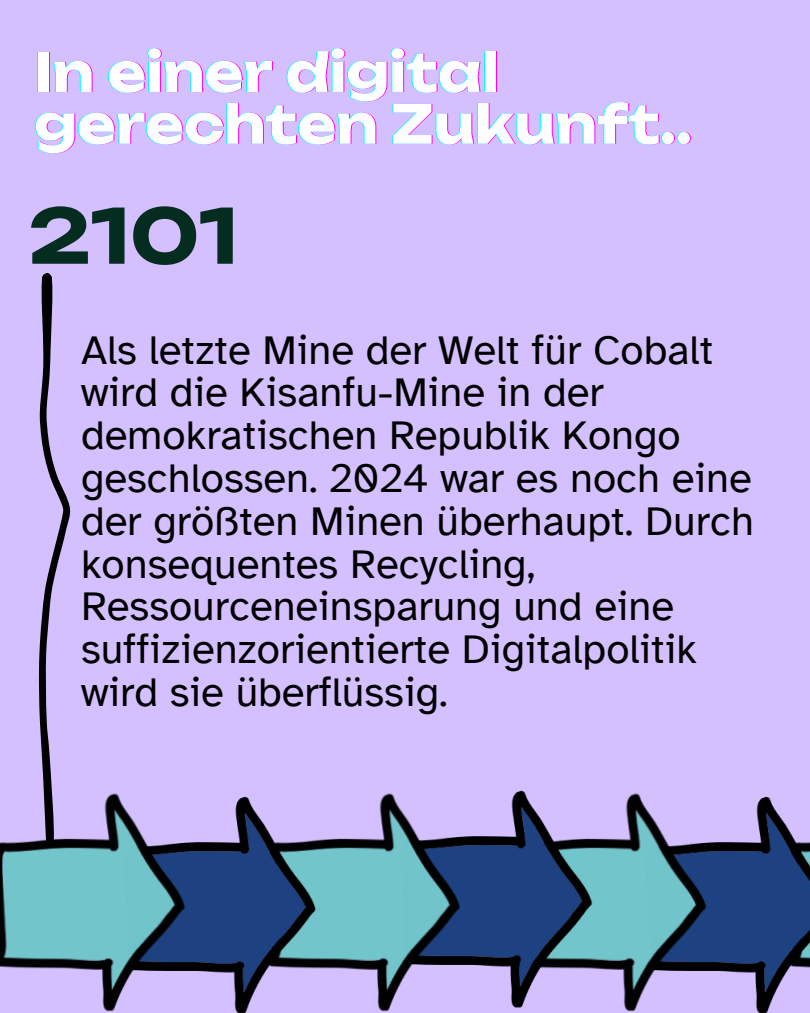
<style>
.page{position:relative;width:810px;height:1013px;background:#fff}
.page>*{position:absolute;margin:0;border:0;box-sizing:border-box;transform-origin:0 0}
.t1{font:700 74.9px "Unbounded";color:#042c1f}
.t2{font:700 52.9px/51.8px "Unbounded";color:#0ff}
.t3{font:42px/42.8px "Atkinson Hyperlegible";color:#000}
</style>
<div class="page">
<div style="left:0;top:0;width:810px;height:1012px;background:#d4c0ff"></div>
<img style="left:707px;top:796px;width:103px;height:216px">
<img style="left:596px;top:793px;width:111px;height:219px">
<img style="left:461px;top:790px;width:135px;height:218px">
<img style="left:319px;top:793px;width:142px;height:219px">
<img style="left:186px;top:796px;width:133px;height:216px">
<img style="left:0;top:793px;width:186px;height:219px">
<svg style="left:39px;top:273px;width:31px;height:573px"></svg>
<p class="t2" style="left:33px;top:46px;width:659px">In einer digital gerechten Zukunft..</p>
<p class="t1" style="left:29px;top:189px;width:211px">2101</p>
<p class="t3" style="left:81px;top:328px;width:634px">Als letzte Mine der Welt für Cobalt wird die Kisanfu-Mine in der demokratischen Republik Kongo</p>
<p class="t3" style="left:81px;top:456px;width:675px;text-align:justify">geschlossen. 2024 war es noch eine der größten Minen überhaupt. Durch konsequentes Recycling,</p>
<p class="t3" style="left:81px;top:585px;width:618px">Ressourceneinsparung und eine suffizienzorientierte Digitalpolitik wird sie überflüssig.</p>
</div>
